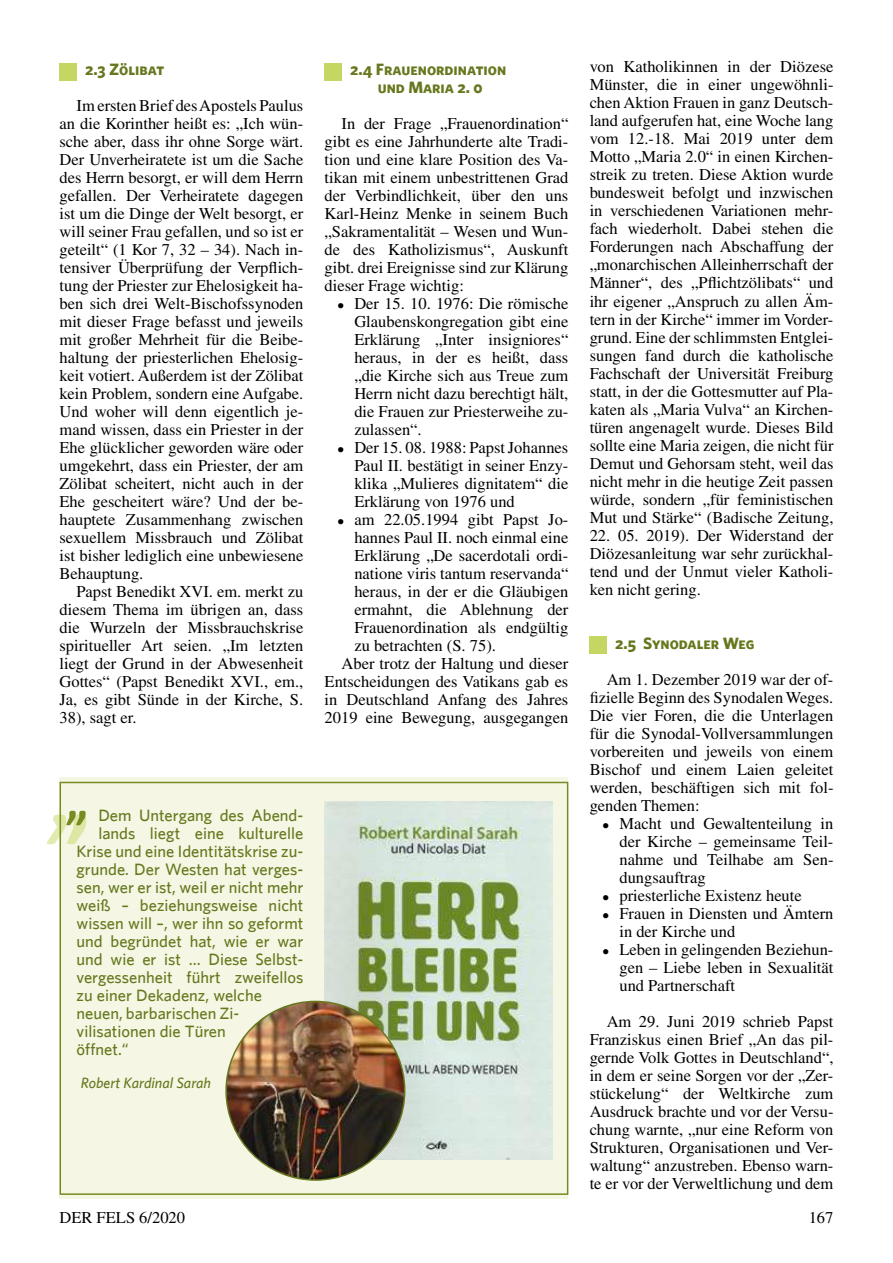
<style>
.page{position:relative;width:893px;height:1263px;background:#fff}
.page>*{position:absolute;margin:0;border:0;box-sizing:border-box;transform-origin:0 0}
.t1{font:16.5px/18px "Times";color:#000;text-align:justify}
.t2{font:500 16.5px "Whitney";color:#66781e}
.t3{font:16.5px/18px "Whitney Bold SC";color:#66781e;text-align:center}
.t4{font:italic 500 15px "Whitney";color:#66781e}
</style>
<div class="page">
<div style="left:60px;top:778px;width:508px;height:421px;background:#f5f7e4"></div>
<svg style="left:47px;top:811px;width:39px;height:33px"></svg>
<div style="left:60px;top:782px;width:508px;height:413px;border:2px solid #778b23"></div>
<img style="left:325px;top:801px;width:227px;height:359px">
<img style="left:226px;top:1001px;width:179px;height:179px;border-radius:89px">
<div style="left:60px;top:64px;width:17px;height:17px;background:#c6d662"></div>
<div style="left:325px;top:64px;width:17px;height:17px;background:#c6d662"></div>
<div style="left:590px;top:636px;width:17px;height:17px;background:#c6d662"></div>
<p class="t3" style="left:85px;top:60px;width:81px">2.3 Zölibat</p>
<p class="t1" style="left:60px;top:97px;width:245px;text-indent:17px">Im ersten Brief des Apostels Paulus an die Korinther heißt es: „Ich wün&shy;sche aber, dass ihr ohne Sorge wärt.<br>Der Unverheiratete ist um die Sache des Herrn besorgt, er will dem Herrn gefallen. Der Verheiratete dagegen ist um die Dinge der Welt besorgt, er will seiner Frau gefallen, und so ist er geteilt“ (1 Kor 7, 32 – 34). Nach in&shy;tensiver Überprüfung der Verpflich&shy;tung der Priester zur Ehelosigkeit ha&shy;ben sich drei Welt-Bischofssynoden mit dieser Frage befasst und jeweils mit großer Mehrheit für die Beibe&shy;haltung der priesterlichen Ehelosig&shy;keit votiert. Außerdem ist der Zölibat kein Problem, sondern eine Aufgabe.<br>Und woher will denn eigentlich je&shy;mand wissen, dass ein Priester in der Ehe glücklicher geworden wäre oder umgekehrt, dass ein Priester, der am Zölibat scheitert, nicht auch in der Ehe gescheitert wäre? Und der be&shy;hauptete Zusammenhang zwischen sexuellem Missbrauch und Zölibat ist bisher lediglich eine unbewiesene Behauptung.</p>
<p class="t1" style="left:60px;top:583px;width:245px;text-indent:17px">Papst Benedikt XVI. em. merkt zu diesem Thema im übrigen an, dass die Wurzeln der Missbrauchskrise spiritueller Art seien. „Im letzten liegt der Grund in der Abwesenheit Gottes“ (Papst Benedikt XVI., em., Ja, es gibt Sünde in der Kirche, S.<br>38), sagt er.</p>
<p class="t2" style="left:98px;top:805px;width:206px">Dem Untergang des Abend-</p>
<p class="t2" style="left:98px;top:823px;width:206px">lands liegt eine kulturelle</p>
<p class="t2" style="left:77px;top:841px;width:228px">Krise und eine Identitätskrise zu-</p>
<p class="t2" style="left:77px;top:859px;width:228px">grunde. Der Westen hat verges-</p>
<p class="t2" style="left:77px;top:877px;width:228px">sen, wer er ist, weil er nicht mehr</p>
<p class="t2" style="left:77px;top:895px;width:228px">weiß – beziehungsweise nicht</p>
<p class="t2" style="left:77px;top:913px;width:228px">wissen will –, wer ihn so geformt</p>
<p class="t2" style="left:77px;top:931px;width:228px">und begründet hat, wie er war</p>
<p class="t2" style="left:77px;top:949px;width:228px">und wie er ist … Diese Selbst-</p>
<p class="t2" style="left:77px;top:967px;width:228px">vergessenheit führt zweifellos</p>
<p class="t2" style="left:77px;top:985px;width:187px">zu einer Dekadenz, welche</p>
<p class="t2" style="left:77px;top:1003px;width:164px">neuen, barbarischen Zi-</p>
<p class="t2" style="left:77px;top:1021px;width:151px">vilisationen die Türen</p>
<p class="t2" style="left:77px;top:1039px;width:53px">öffnet.“</p>
<p class="t4" style="left:81px;top:1074px;width:132px">Robert Kardinal Sarah</p>
<p class="t3" style="left:350px;top:60px;width:158px">2.4 Frauenordination und Maria 2. 0</p>
<p class="t1" style="left:325px;top:115px;width:245px;text-indent:17px">In der Frage „Frauenordination“ gibt es eine Jahrhunderte alte Tradi&shy;tion und eine klare Position des Va&shy;tikan mit einem unbestrittenen Grad der Verbindlichkeit, über den uns Karl-Heinz Menke in seinem Buch „Sakramentalität – Wesen und Wun&shy;de des Katholizismus“, Auskunft gibt. drei Ereignisse sind zur Klärung dieser Frage wichtig:</p>
<p class="t1" style="left:354px;top:295px;width:216px;text-indent:-17px">● Der 15. 10. 1976: Die römische Glaubenskongregation gibt eine Erklärung „Inter insigniores“ heraus, in der es heißt, dass „die Kirche sich aus Treue zum Herrn nicht dazu berechtigt hält, die Frauen zur Priesterweihe zu&shy;zulassen“.</p>
<p class="t1" style="left:354px;top:439px;width:216px;text-indent:-17px">● Der 15. 08. 1988: Papst Johannes Paul II. bestätigt in seiner Enzy&shy;klika „Mulieres dignitatem“ die Erklärung von 1976 und</p>
<p class="t1" style="left:337px;top:511px;width:233px">● am 22.05.1994 gibt Papst Jo-</p>
<p class="t1" style="left:354px;top:529px;width:216px">hannes Paul II. noch einmal eine</p>
<p class="t1" style="left:354px;top:547px;width:216px">Erklärung „De sacerdotali ordi-</p>
<p class="t1" style="left:354px;top:565px;width:216px">natione viris tantum reservanda“</p>
<p class="t1" style="left:354px;top:583px;width:216px">heraus, in der er die Gläubigen</p>
<p class="t1" style="left:354px;top:601px;width:216px">ermahnt, die Ablehnung der</p>
<p class="t1" style="left:354px;top:619px;width:216px">Frauenordination als endgültig</p>
<p class="t1" style="left:354px;top:637px;width:143px">zu betrachten (S. 75).</p>
<p class="t1" style="left:342px;top:655px;width:228px">Aber trotz der Haltung und dieser</p>
<p class="t1" style="left:325px;top:673px;width:245px">Entscheidungen des Vatikans gab es</p>
<p class="t1" style="left:325px;top:691px;width:245px">in Deutschland Anfang des Jahres</p>
<p class="t1" style="left:325px;top:709px;width:245px">2019 eine Bewegung, ausgegangen</p>
<p class="t1" style="left:590px;top:58px;width:245px">von Katholikinnen in der Diözese Münster, die in einer ungewöhnli&shy;chen Aktion Frauen in ganz Deutsch&shy;land aufgerufen hat, eine Woche lang vom 12.-18. Mai 2019 unter dem Motto „Maria 2.0“ in einen Kirchen&shy;streik zu treten. Diese Aktion wurde bundesweit befolgt und inzwischen in verschiedenen Variationen mehr&shy;fach wiederholt. Dabei stehen die Forderungen nach Abschaffung der „monarchischen Alleinherrschaft der Männer“, des „Pflichtzölibats“ und ihr eigener „Anspruch zu allen Äm&shy;tern in der Kirche“ immer im Vorder&shy;grund. Eine der schlimmsten Entglei&shy;sungen fand durch die katholische Fachschaft der Universität Freiburg statt, in der die Gottesmutter auf Pla&shy;katen als „Maria Vulva“ an Kirchen&shy;türen angenagelt wurde. Dieses Bild sollte eine Maria zeigen, die nicht für Demut und Gehorsam steht, weil das nicht mehr in die heutige Zeit passen würde, sondern „für feministischen Mut und Stärke“ (Badische Zeitung,</p>
<p class="t1" style="left:590px;top:526px;width:245px">22. 05. 2019). Der Widerstand der Diözesanleitung war sehr zurückhal&shy;tend und der Unmut vieler Katholi&shy;ken nicht gering.</p>
<p class="t3" style="left:615px;top:633px;width:141px">2.5 Synodaler Weg</p>
<p class="t1" style="left:590px;top:670px;width:245px;text-indent:17px">Am 1. Dezember 2019 war der of&shy;fizielle Beginn des Synodalen Weges.<br>Die vier Foren, die die Unterlagen für die Synodal-Vollversammlungen vorbereiten und jeweils von einem Bischof und einem Laien geleitet werden, beschäftigen sich mit fol&shy;genden Themen:</p>
<p class="t1" style="left:619px;top:814px;width:216px;text-indent:-17px">● Macht und Gewaltenteilung in der Kirche – gemeinsame Teil&shy;nahme und Teilhabe am Sen&shy;dungsauftrag</p>
<p class="t1" style="left:602px;top:886px;width:201px">● priesterliche Existenz heute</p>
<p class="t1" style="left:619px;top:904px;width:215px;text-indent:-17px">● Frauen in Diensten und Ämtern in der Kirche und</p>
<p class="t1" style="left:619px;top:940px;width:216px;text-indent:-17px">● Leben in gelingenden Beziehun&shy;gen – Liebe leben in Sexualität und Partnerschaft</p>
<p class="t1" style="left:590px;top:1012px;width:245px;text-indent:17px">Am 29. Juni 2019 schrieb Papst Franziskus einen Brief „An das pil&shy;gernde Volk Gottes in Deutschland“, in dem er seine Sorgen vor der „Zer&shy;stückelung“ der Weltkirche zum Ausdruck brachte und vor der Versu&shy;chung warnte, „nur eine Reform von Strukturen, Organisationen und Ver&shy;waltung“ anzustreben. Ebenso warn&shy;te er vor der Verweltlichung und dem</p>
<p class="t1" style="left:60px;top:1209px;width:127px">DER FELS 6/2020</p>
<p class="t1" style="left:809px;top:1209px;width:26px">167</p>
</div>
